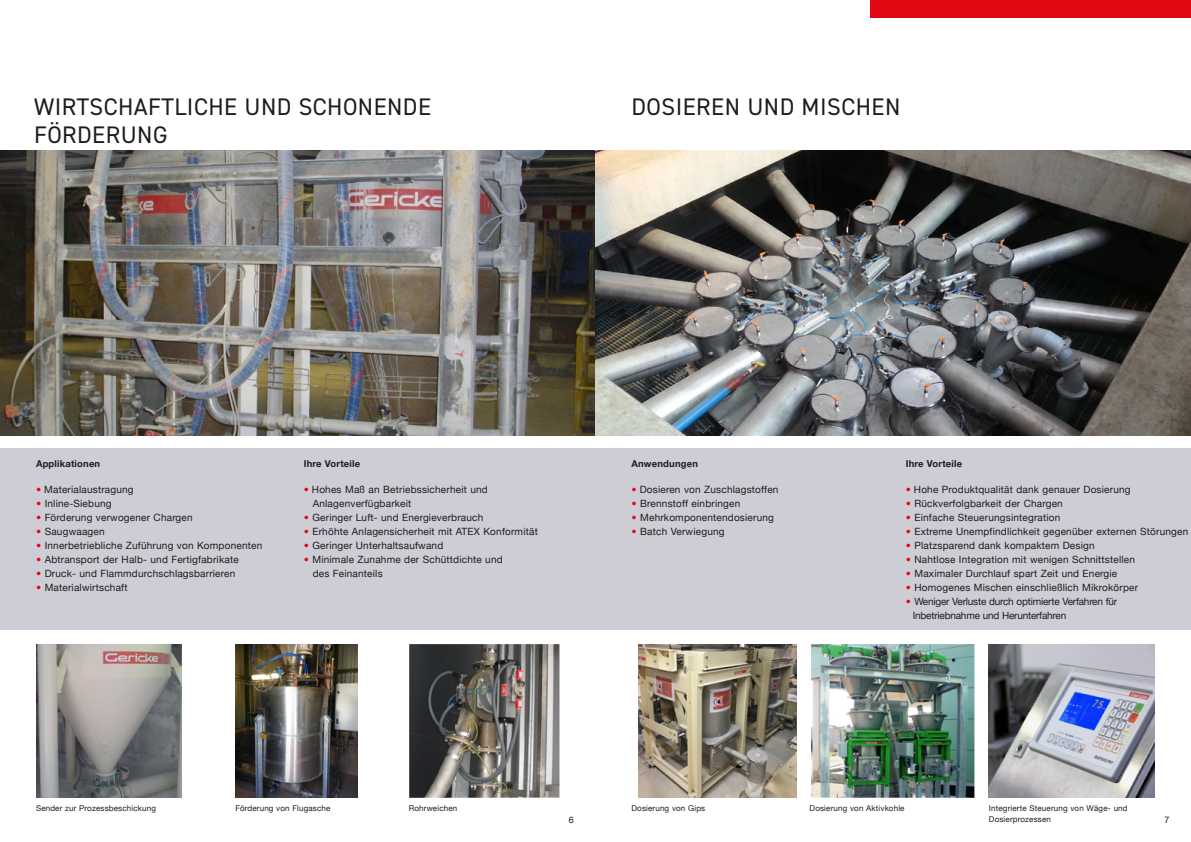
<style>
.page{position:relative;width:1191px;height:842px;background:#fff}
.page>*{position:absolute;margin:0;border:0;box-sizing:border-box;transform-origin:0 0}
.t1{font:24px/28px "DIN2014";letter-spacing:.02em;color:#1d1d1b}
.t2{font:10px/14px "Helvetica Neue";letter-spacing:.02em;color:#1d1d1b}
.t3{font:10px/14px "Helvetica Neue";letter-spacing:-.02em;color:#1d1d1b}
.t4{font:700 9.5px "Helvetica Neue";letter-spacing:.02em;color:#1d1d1b}
.t5{font:9px "Helvetica Neue";color:#1d1d1b}
.t6{font:8px/11px "Helvetica Neue";letter-spacing:.02em;color:#1d1d1b}
.s1{font-family:"Meta Pro Norm";color:#e30613}
</style>
<div class="page">
<div style="left:0;top:448px;width:1191px;height:182px;background:#cccdd5"></div>
<div style="left:870px;top:0;width:321px;height:17px;background:#e30613"></div>
<img style="left:0;top:150px;width:595px;height:285px">
<img style="left:36px;top:644px;width:145px;height:154px">
<img style="left:409px;top:644px;width:150px;height:154px">
<img style="left:595px;top:150px;width:596px;height:285px">
<img style="left:235px;top:644px;width:122px;height:154px">
<img style="left:811px;top:644px;width:163px;height:154px">
<img style="left:989px;top:644px;width:166px;height:154px">
<img style="left:638px;top:644px;width:159px;height:154px">
<h1 class="t1" style="left:34px;top:92px;width:398px">WIRTSCHAFTLICHE UND SCHONENDE<br>FÖRDERUNG</h1>
<h1 class="t1" style="left:631px;top:92px;width:270px">DOSIEREN UND MISCHEN</h1>
<p class="t4" style="left:36px;top:456px;width:66px">Applikationen</p>
<p class="t2" style="left:36px;top:483px;width:99px"><span class="s1">•</span> Materialaustragung</p>
<p class="t2" style="left:36px;top:497px;width:77px"><span class="s1">•</span> Inline-Siebung</p>
<p class="t2" style="left:36px;top:511px;width:158px"><span class="s1">•</span> Förderung verwogener Chargen</p>
<p class="t2" style="left:36px;top:525px;width:70px"><span class="s1">•</span> Saugwaagen</p>
<p class="t2" style="left:36px;top:539px;width:228px"><span class="s1">•</span> Innerbetriebliche Zuführung von Komponenten</p>
<p class="t2" style="left:36px;top:553px;width:204px"><span class="s1">•</span> Abtransport der Halb- und Fertigfabrikate</p>
<p class="t2" style="left:36px;top:567px;width:201px"><span class="s1">•</span> Druck- und Flammdurchschlagsbarrieren</p>
<p class="t2" style="left:36px;top:581px;width:93px"><span class="s1">•</span> Materialwirtschaft</p>
<p class="t4" style="left:304px;top:456px;width:58px">Ihre Vorteile</p>
<p class="t2" style="left:313px;top:483px;width:177px;text-indent:-9px"><span class="s1">•</span> Hohes Maß an Betriebssicherheit und<br>Anlagenverfügbarkeit</p>
<p class="t2" style="left:304px;top:511px;width:181px"><span class="s1">•</span> Geringer Luft- und Energieverbrauch</p>
<p class="t2" style="left:304px;top:525px;width:236px"><span class="s1">•</span> Erhöhte Anlagensicherheit mit ATEX Konformität</p>
<p class="t2" style="left:304px;top:539px;width:141px"><span class="s1">•</span> Geringer Unterhaltsaufwand</p>
<p class="t2" style="left:313px;top:553px;width:191px;text-indent:-9px"><span class="s1">•</span> Minimale Zunahme der Schüttdichte und des Feinanteils</p>
<p class="t4" style="left:631px;top:456px;width:68px">Anwendungen</p>
<p class="t2" style="left:631px;top:483px;width:148px"><span class="s1">•</span> Dosieren von Zuschlagstoffen</p>
<p class="t2" style="left:631px;top:497px;width:110px"><span class="s1">•</span> Brennstoff einbringen</p>
<p class="t2" style="left:631px;top:511px;width:144px"><span class="s1">•</span> Mehrkomponentendosierung</p>
<p class="t2" style="left:631px;top:525px;width:95px"><span class="s1">•</span> Batch Verwiegung</p>
<p class="t4" style="left:905px;top:456px;width:58px">Ihre Vorteile</p>
<p class="t2" style="left:905px;top:483px;width:226px"><span class="s1">•</span> Hohe Produktqualität dank genauer Dosierung</p>
<p class="t2" style="left:905px;top:497px;width:159px"><span class="s1">•</span> Rückverfolgbarkeit der Chargen</p>
<p class="t2" style="left:905px;top:511px;width:156px"><span class="s1">•</span> Einfache Steuerungsintegration</p>
<p class="t2" style="left:905px;top:525px;width:284px"><span class="s1">•</span> Extreme Unempfindlichkeit gegenüber externen Störungen</p>
<p class="t2" style="left:905px;top:539px;width:190px"><span class="s1">•</span> Platzsparend dank kompaktem Design</p>
<p class="t2" style="left:905px;top:553px;width:231px"><span class="s1">•</span> Nahtlose Integration mit wenigen Schnittstellen</p>
<p class="t2" style="left:905px;top:567px;width:213px"><span class="s1">•</span> Maximaler Durchlauf spart Zeit und Energie</p>
<p class="t2" style="left:905px;top:581px;width:234px"><span class="s1">•</span> Homogenes Mischen einschließlich Mikrokörper</p>
<p class="t3" style="left:912px;top:595px;width:206px;text-indent:-7px"><span class="s1">•</span> Weniger Verluste durch optimierte Verfahren für<br>Inbetriebnahme und Herunterfahren</p>
<p class="t6" style="left:36px;top:803px;width:121px">Sender zur Prozessbeschickung</p>
<p class="t6" style="left:235px;top:803px;width:97px">Förderung von Flugasche</p>
<p class="t6" style="left:409px;top:803px;width:50px">Rohrweichen</p>
<p class="t6" style="left:989px;top:803px;width:140px">Integrierte Steuerung von Wäge- und<br>Dosierprozessen</p>
<p class="t6" style="left:631px;top:803px;width:75px">Dosierung von Gips</p>
<p class="t6" style="left:809px;top:803px;width:96px">Dosierung von Aktivkohle</p>
<p class="t5" style="left:569px;top:813px;width:7px">6</p>
<p class="t5" style="left:1164px;top:813px;width:7px">7</p>
</div>
